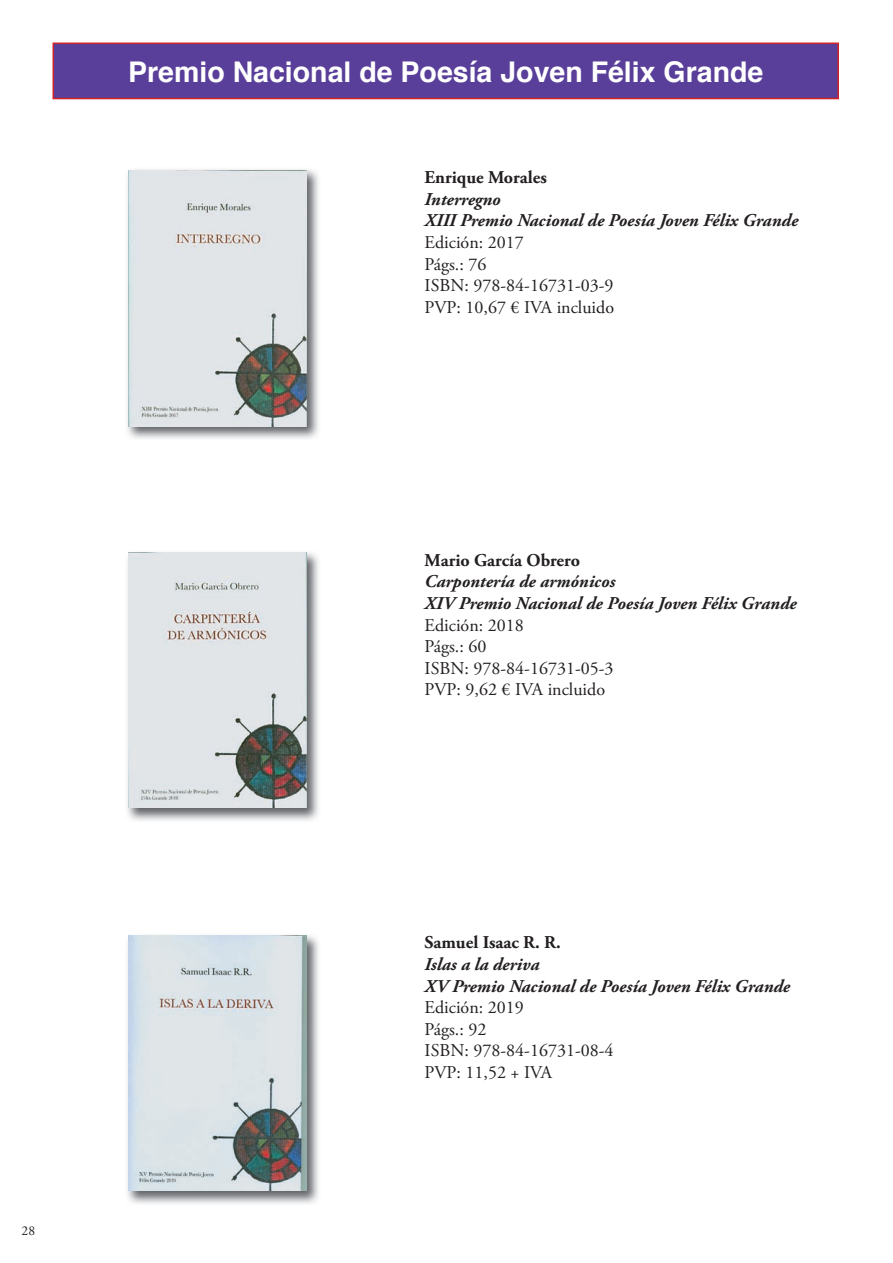
<style>
.page{position:relative;width:893px;height:1263px;background:#fff}
.page>*{position:absolute;margin:0;border:0;box-sizing:border-box;transform-origin:0 0}
.t1{font:700 28.5px "Helvetica";color:#fff}
.t2{font:18px/21.6px "Adobe Garamond Pro";color:#231f20}
.t3{font:italic 700 18px/21.6px "Adobe Garamond Pro";color:#231f20}
.t4{font:700 18px "Adobe Garamond Pro";color:#231f20}
.t5{font:13.5px "Adobe Garamond Pro";color:#231f20}
</style>
<div class="page">
<img style="left:127px;top:552px;width:192px;height:269px">
<img style="left:128px;top:553px;width:178px;height:255px">
<img style="left:127px;top:935px;width:192px;height:269px">
<img style="left:128px;top:935px;width:178px;height:256px">
<div style="left:53px;top:43px;width:785px;height:56px;background:#593f99"></div>
<div style="left:52px;top:43px;width:787px;height:56px;border:2px solid #d1232a"></div>
<img style="left:127px;top:169px;width:192px;height:270px">
<img style="left:128px;top:170px;width:178px;height:256px">
<p class="t5" style="left:22px;top:1222px;width:15px">28</p>
<h1 class="t1" style="left:128px;top:49px;width:637px">Premio Nacional de Poesía Joven Félix Grande</h1>
<p class="t4" style="left:425px;top:167px;width:124px">Enrique Morales</p>
<p class="t3" style="left:425px;top:189px;width:375px">Interregno<br>XIII Premio Nacional de Poesía Joven Félix Grande</p>
<p class="t2" style="left:425px;top:232px;width:191px">Edición: 2017<br>Págs.: 76<br>ISBN: 978-84-16731-03-9<br>PVP: 10,67 € IVA incluido</p>
<p class="t4" style="left:425px;top:549px;width:157px">Mario García Obrero</p>
<p class="t3" style="left:425px;top:571px;width:374px">Carpontería de armónicos<br>XIV Premio Nacional de Poesía Joven Félix Grande</p>
<p class="t2" style="left:425px;top:615px;width:190px">Edición: 2018<br>Págs.: 60<br>ISBN: 978-84-16731-05-3<br>PVP: 9,62 € IVA incluido</p>
<p class="t4" style="left:425px;top:932px;width:138px">Samuel Isaac R. R.</p>
<p class="t3" style="left:425px;top:954px;width:367px">Islas a la deriva<br>XV Premio Nacional de Poesía Joven Félix Grande</p>
<p class="t2" style="left:425px;top:997px;width:190px">Edición: 2019<br>Págs.: 92<br>ISBN: 978-84-16731-08-4<br>PVP: 11,52 + IVA</p>
</div>
